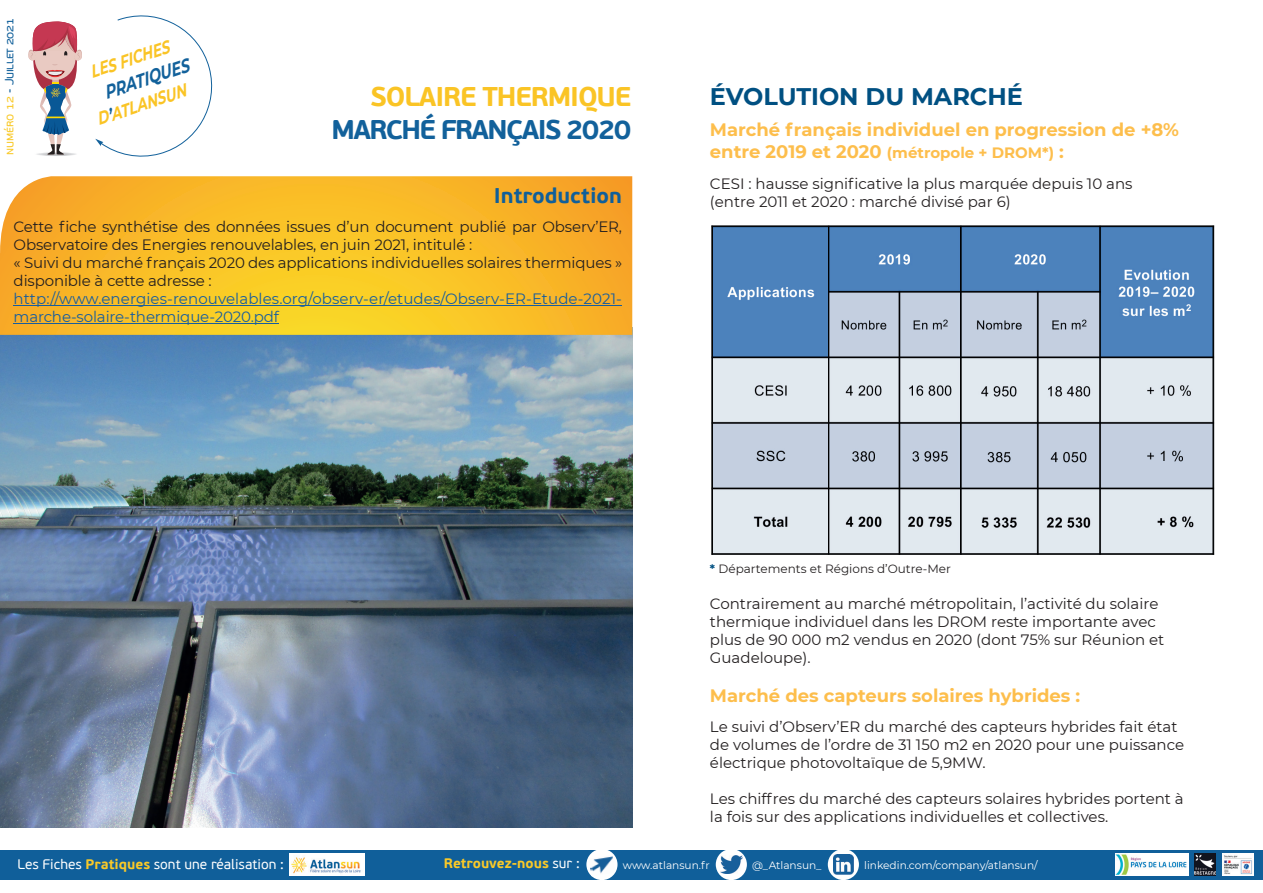
<style>
.page{position:relative;width:1263px;height:893px;background:#fff}
.page>*{position:absolute;margin:0;border:0;box-sizing:border-box;transform-origin:0 0}
.t1{font:700 27px "PF Beau Sans Pro";letter-spacing:-.06em;color:#12619b}
.t2{font:700 27px "PF Beau Sans Pro";letter-spacing:-.04em;color:#fac425}
.t3{font:700 24px "Montserrat";color:#005082}
.t4{font:700 21.15px "PF Beau Sans Pro";color:#105f9a}
.t5{font:italic 700 18.9px "Montserrat";color:#12619b;scale:.77 1}
.t6{font:700 18px "Montserrat";color:#fdbe4c}
.t7{font:italic 700 17.85px "Montserrat";color:#fac425;scale:.77 1}
.t8{font:15px/18px "Montserrat";color:#231f20}
.t9{font:15px/18px "Montserrat";letter-spacing:.005em;color:#175d9e}
.t10{font:700 15px "Montserrat";color:#fdbe4c}
.t11{font:13.8px "PF Beau Sans Pro";color:#fff}
.t12{font:700 13.8px "PF Beau Sans Pro";color:#f9c928}
.t13{font:12px "Montserrat";color:#231f20}
.t14{font:12px "PF Beau Sans Pro";letter-spacing:-.03em;color:#105f9a}
.t15{font:10.65px "Montserrat";color:#fff}
.s1{color:#f9c928}
.s2{color:#12619b}
.s3{font-size:18px}
.s4{font-weight:700;color:#005082}
.s5{font-weight:700;color:#f9c928}
.s6{font-weight:400;color:#fff}
</style>
<div class="page">
<img style="left:0;top:335px;width:632px;height:493px">
<svg style="left:28px;top:22px;width:54px;height:134px"></svg>
<svg style="left:95px;top:15px;width:118px;height:142px"></svg>
<svg style="left:0;top:176px;width:632px;height:159px;background:#f8bb29"></svg>
<div style="left:0;top:850px;width:1263px;height:29px;background:#105f9a"></div>
<svg style="left:828px;top:849px;width:31px;height:31px"></svg>
<img style="left:290px;top:854px;width:74px;height:21px">
<img style="left:1115px;top:854px;width:73px;height:21px">
<img style="left:1194px;top:854px;width:22px;height:21px">
<img style="left:834px;top:855px;width:19px;height:19px">
<div style="left:716px;top:849px;width:31px;height:31px;background:#fff;border-radius:50%"></div>
<img style="left:720px;top:856px;width:22px;height:17px">
<div style="left:586px;top:849px;width:31px;height:31px;background:#fff;border-radius:50%"></div>
<img style="left:589px;top:855px;width:26px;height:21px">
<hr style="left:14px;top:305px;width:608px;height:1px;background:#175d9e">
<hr style="left:14px;top:323px;width:265px;height:1px;background:#175d9e">
<img style="left:1222px;top:854px;width:31px;height:21px">
<img style="left:711px;top:225px;width:504px;height:330px">
<p class="t14" style="left:3px;top:155px;width:139px;rotate:-90deg"><span class="s1">NUMÉRO 12</span> - JUILLET 2021</p>
<p class="t7" style="left:87px;top:60px;width:108px;rotate:-19deg">LES FICHES</p>
<p class="t5" style="left:101px;top:79px;width:116px;rotate:-18deg">PRATIQUES</p>
<p class="t7" style="left:93px;top:107px;width:122px;rotate:-19deg">D<span class="s2">’</span>ATLANSUN</p>
<h1 class="t2" style="left:371px;top:80px;width:262px">SOLAIRE THERMIQUE</h1>
<h1 class="t1" style="left:331px;top:113px;width:301px">MARCHÉ FRANÇAIS 2020</h1>
<h3 class="t4" style="left:494px;top:182px;width:130px">Introduction</h3>
<p class="t8" style="left:14px;top:217px;width:610px">Cette fiche synthétise des données issues d’un document publié par Observ’ER, Observatoire des Energies renouvelables, en juin 2021, intitulé :<br>« Suivi du marché français 2020 des applications individuelles solaires thermiques » disponible à cette adresse :</p>
<p class="t9" style="left:14px;top:289px;width:610px">http://www.energies-renouvelables.org/observ-er/etudes/Observ-ER-Etude-2021- marche-solaire-thermique-2020.pdf</p>
<h2 class="t3" style="left:710px;top:79px;width:315px">ÉVOLUTION DU MARCHÉ</h2>
<p class="t6" style="left:710px;top:117px;width:470px">Marché français individuel en progression de +8%</p>
<p class="t10" style="left:710px;top:141px;width:355px"><span class="s3">entre 2019 et 2020</span> (métropole + DROM*) <span class="s3">:</span></p>
<p class="t8" style="left:710px;top:174px;width:424px">CESI : hausse significative la plus marquée depuis 10 ans (entre 2011 et 2020 : marché divisé par 6)</p>
<p class="t13" style="left:710px;top:561px;width:242px"><span class="s4">*</span> Départements et Régions d’Outre-Mer</p>
<p class="t8" style="left:710px;top:594px;width:456px">Contrairement au marché métropolitain, l’activité du solaire thermique individuel dans les DROM reste importante avec plus de 90 000 m2 vendus en 2020 (dont 75% sur Réunion et Guadeloupe).</p>
<p class="t6" style="left:710px;top:683px;width:372px">Marché des capteurs solaires hybrides :</p>
<p class="t8" style="left:710px;top:717px;width:476px">Le suivi d’Observ’ER du marché des capteurs hybrides fait état de volumes de l’ordre de 31 150 m2 en 2020 pour une puissance électrique photovoltaïque de 5,9MW.</p>
<p class="t8" style="left:710px;top:789px;width:475px">Les chiffres du marché des capteurs solaires hybrides portent à la fois sur des applications individuelles et collectives.</p>
<p class="t11" style="left:17px;top:856px;width:268px">Les Fiches <span class="s5">Pratiques</span> sont une réalisation :</p>
<p class="t12" style="left:444px;top:855px;width:137px">Retrouvez-nous <span class="s6">sur :</span></p>
<p class="t15" style="left:623px;top:858px;width:89px">www.atlansun.fr</p>
<p class="t15" style="left:752px;top:858px;width:71px">@_Atlansun_</p>
<p class="t15" style="left:864px;top:858px;width:175px">linkedin.com/company/atlansun/</p>
</div>
